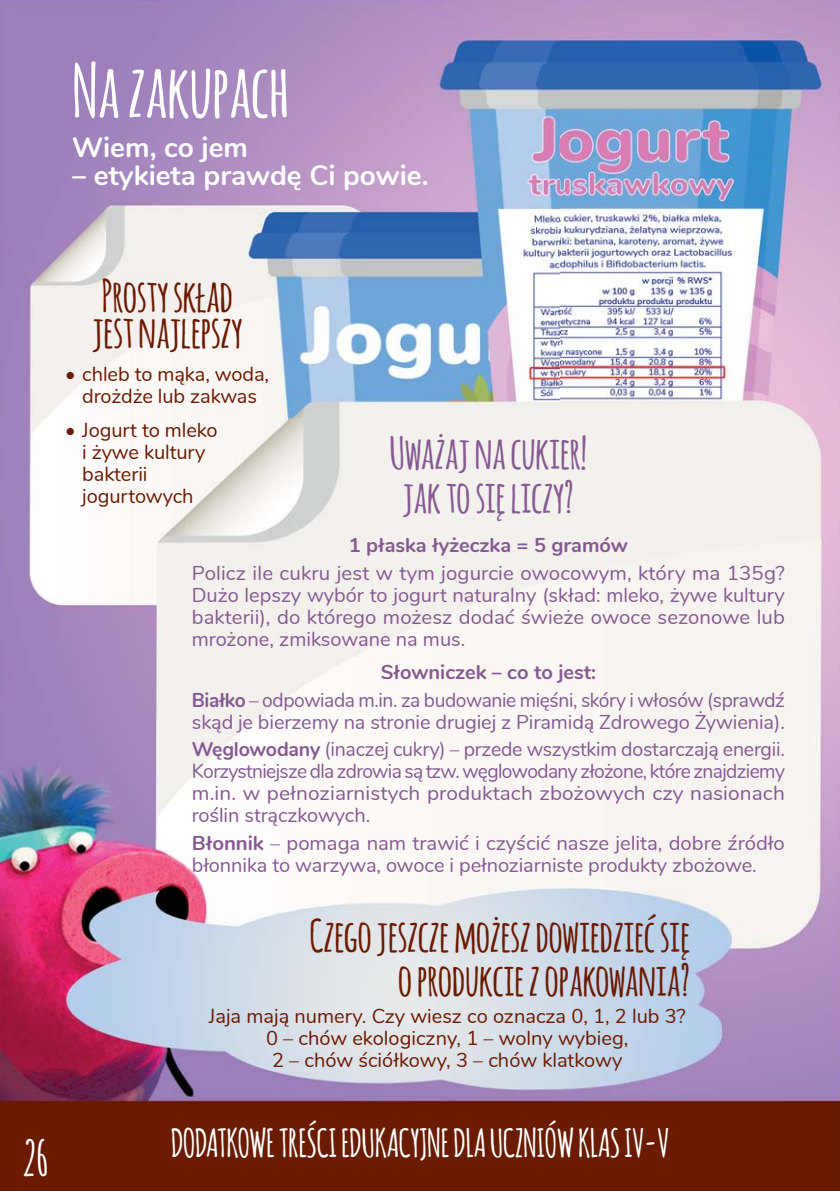
<style>
.page{position:relative;width:840px;height:1191px;background:#fff}
.page>*{position:absolute;margin:0;border:0;box-sizing:border-box;transform-origin:0 0}
.t1{font:700 72px "Amatic";color:#fff}
.t2{font:700 48px "Amatic";color:#fff}
.t3{font:700 44px/44px "Amatic";color:#6a1a00;text-align:right}
.t4{font:700 44px/44px "Amatic";color:#845a91}
.t5{font:700 38px "Amatic";color:#fff}
.t6{font:700 28px "Nunito";color:#fff}
.t7{font:20px/22px "Nunito";letter-spacing:-.005em;color:#845a91}
.t8{font:20px/22px "Nunito";letter-spacing:-.005em;color:#845a91;text-align:center;scale:.96 1}
.t9{font:20px/22px "Nunito";letter-spacing:-.005em;color:#6a1a00;text-align:center}
.t10{font:700 20px "Nunito";color:#845a91}
.s1{font-weight:700}
</style>
<div class="page">
<img style="left:0;top:0;width:839px;height:1191px">
<img style="left:24px;top:1139px;width:23px;height:37px">
<h1 class="t1" style="left:72px;top:50px;width:218px">Na zakupach</h1>
<h3 class="t6" style="left:72px;top:129px;width:177px">Wiem, co jem</h3>
<h3 class="t6" style="left:72px;top:157px;width:358px">– etykieta prawdę Ci powie.</h3>
<h2 class="t2" style="left:23px;top:1131px;width:27px">26</h2>
<h3 class="t3" style="left:92px;top:279px;width:151px;line-height:36px;text-align:left">Prosty skład jest najlepszy</h3>
<p class="t9" style="left:65px;top:364px;width:205px">• chleb to mąka, woda, drożdże lub zakwas</p>
<p class="t9" style="left:82px;top:419px;width:137px;text-align:left;text-indent:-17px">• Jogurt to mleko i żywe kultury bakterii jogurtowych</p>
<h3 class="t4" style="left:389px;top:431px;width:198px">Uważaj na cukier! jak to się liczy?</h3>
<p class="t10" style="left:348px;top:531px;width:280px">1 płaska łyżeczka = 5 gramów</p>
<p class="t7" style="left:192px;top:562px;width:594px;text-align:justify">Policz ile cukru jest w tym jogurcie owocowym, który ma 135g?<br>Dużo lepszy wybór to jogurt naturalny (skład: mleko, żywe kultury bakterii), do którego możesz dodać świeże owoce sezonowe lub mrożone, zmiksowane na mus.</p>
<p class="t8" style="left:192px;top:658px;width:619px;line-height:27.6px"><span class="s1">Słowniczek – co to jest:<br>Białko</span> – odpowiada m.in. za budowanie mięśni, skóry i włosów (sprawdź</p>
<p class="t7" style="left:192px;top:708px;width:594px;line-height:27.6px">skąd je bierzemy na stronie drugiej z Piramidą Zdrowego Żywienia).<br><span class="s1">Węglowodany</span> (inaczej cukry) – przede wszystkim dostarczają energii.</p>
<p class="t8" style="left:192px;top:760px;width:619px;text-align:justify">Korzystniejsze dla zdrowia są tzw. węglowodany złożone, które znajdziemy m.in. w pełnoziarnistych produktach zbożowych czy nasionach roślin strączkowych.</p>
<p class="t7" style="left:192px;top:832px;width:594px"><span class="s1">Błonnik</span> – pomaga nam trawić i czyścić nasze jelita, dobre źródło błonnika to warzywa, owoce i pełnoziarniste produkty zbożowe.</p>
<h3 class="t3" style="left:309px;top:914px;width:382px">Czego jeszcze możesz dowiedzieć się o produkcie z opakowania?</h3>
<p class="t9" style="left:209px;top:1005px;width:478px">Jaja mają numery. Czy wiesz co oznacza 0, 1, 2 lub 3?<br>0 – chów ekologiczny, 1 – wolny wybieg,<br>2 – chów ściółkowy, 3 – chów klatkowy</p>
<h3 class="t5" style="left:171px;top:1121px;width:499px">DODATKOWE TREŚCI EDUKACYJNE DLA UCZNIÓW KLAS IV-V</h3>
</div>
